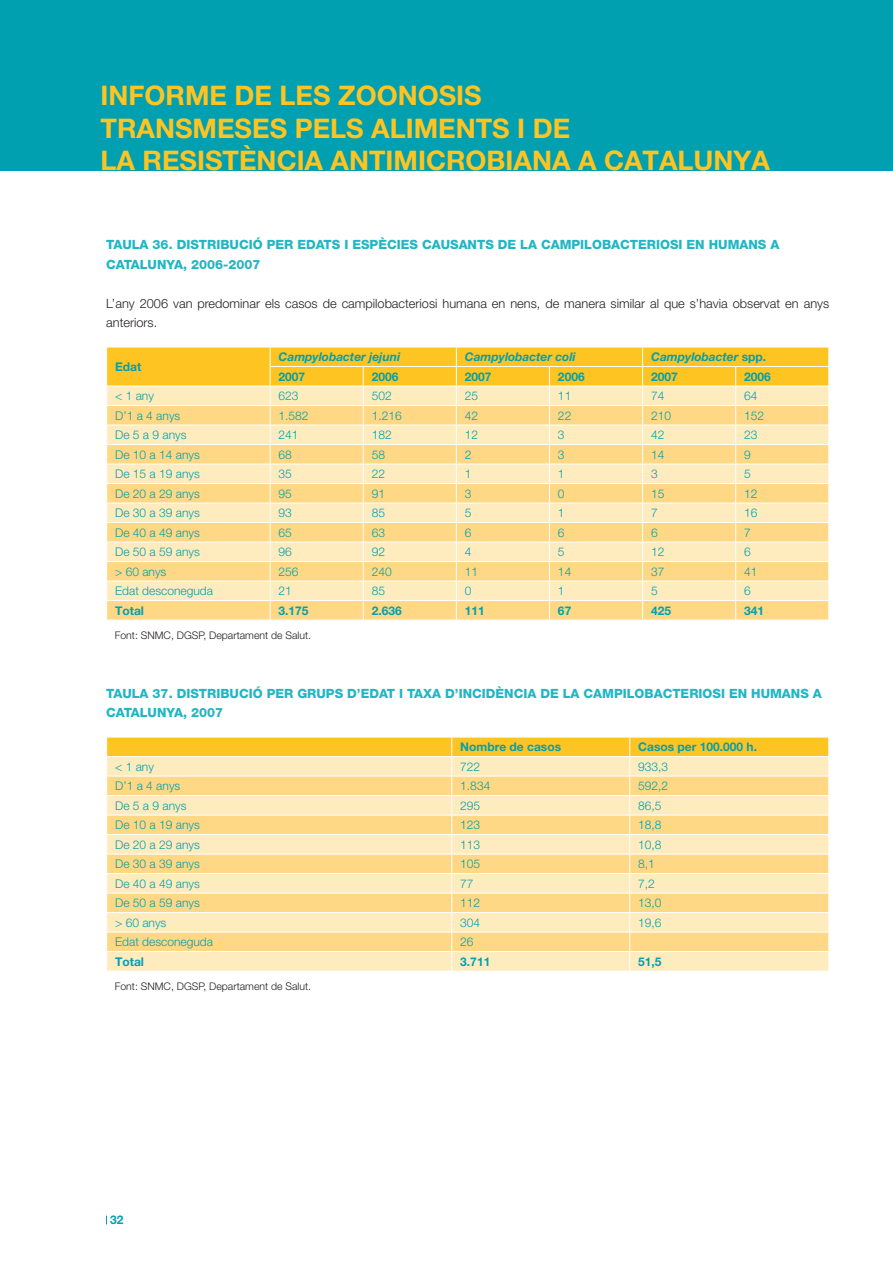
<style>
.page{position:relative;width:893px;height:1263px;background:#fff}
.page>*{position:absolute;margin:0;border:0;box-sizing:border-box;transform-origin:0 0}
.t1{font:700 27px/32.4px "Helvetica Neue LT Pro";color:#fec422}
.t2{font:800 12.75px/19.5px "Helvetica Neue LT Pro";color:#21b6c4}
.t3{font:300 12.75px/19.5px "Helvetica Neue LT Pro";color:#231f20}
.t4{font:300 12px "Helvetica Neue LT Pro";color:#00a0b0}
.t5{font:700 12px "Helvetica Neue LT Pro";color:#00a0b0}
.t6{font:italic 700 12px "Helvetica Neue LT Pro";color:#00a0b0}
.t7{font:300 10.5px "Helvetica Neue LT Pro";color:#231f20}
.s1{font-style:normal}
</style>
<div class="page">
<div style="left:0;top:0;width:893px;height:170px;background:#00a0b0"></div>
<svg style="left:106px;top:347px;width:723px;height:273px;background:#fedf95"></svg>
<svg style="left:106px;top:737px;width:723px;height:234px;background:#fee19e"></svg>
<h1 class="t1" style="left:101px;top:79px;width:671px">INFORME DE LES ZOONOSIS<br>TRANSMESES PELS ALIMENTS I DE<br>LA RESISTÈNCIA ANTIMICROBIANA A CATALUNYA</h1>
<p class="t2" style="left:106px;top:235px;width:675px">TAULA 36. DISTRIBUCIÓ PER EDATS I ESPÈCIES CAUSANTS DE LA CAMPILOBACTERIOSI EN HUMANS A<br>CATALUNYA, 2006-2007</p>
<p class="t3" style="left:106px;top:293px;width:724px">L’any 2006 van predominar els casos de campilobacteriosi humana en nens, de manera similar al que s’havia observat en anys anteriors.</p>
<p class="t5" style="left:115px;top:359px;width:28px">Edat</p>
<p class="t6" style="left:279px;top:349px;width:123px">Campylobacter jejuni</p>
<p class="t6" style="left:465px;top:349px;width:112px">Campylobacter coli</p>
<p class="t6" style="left:651px;top:349px;width:117px">Campylobacter <span class="s1">spp.</span></p>
<p class="t5" style="left:279px;top:369px;width:28px">2007</p>
<p class="t5" style="left:372px;top:369px;width:28px">2006</p>
<p class="t5" style="left:465px;top:369px;width:28px">2007</p>
<p class="t5" style="left:558px;top:369px;width:28px">2006</p>
<p class="t5" style="left:651px;top:369px;width:28px">2007</p>
<p class="t5" style="left:744px;top:369px;width:28px">2006</p>
<p class="t4" style="left:115px;top:388px;width:40px">&lt; 1 any</p>
<p class="t4" style="left:279px;top:388px;width:22px">623</p>
<p class="t4" style="left:372px;top:388px;width:22px">502</p>
<p class="t4" style="left:465px;top:388px;width:15px">25</p>
<p class="t4" style="left:558px;top:388px;width:15px">11</p>
<p class="t4" style="left:651px;top:388px;width:15px">74</p>
<p class="t4" style="left:744px;top:388px;width:15px">64</p>
<p class="t4" style="left:115px;top:408px;width:67px">D’1 a 4 anys</p>
<p class="t4" style="left:279px;top:408px;width:32px">1.582</p>
<p class="t4" style="left:372px;top:408px;width:32px">1.216</p>
<p class="t4" style="left:465px;top:408px;width:15px">42</p>
<p class="t4" style="left:558px;top:408px;width:15px">22</p>
<p class="t4" style="left:651px;top:408px;width:22px">210</p>
<p class="t4" style="left:744px;top:408px;width:22px">152</p>
<p class="t4" style="left:115px;top:427px;width:73px">De 5 a 9 anys</p>
<p class="t4" style="left:279px;top:427px;width:22px">241</p>
<p class="t4" style="left:372px;top:427px;width:22px">182</p>
<p class="t4" style="left:465px;top:427px;width:15px">12</p>
<p class="t4" style="left:558px;top:427px;width:8px">3</p>
<p class="t4" style="left:651px;top:427px;width:15px">42</p>
<p class="t4" style="left:744px;top:427px;width:15px">23</p>
<p class="t4" style="left:115px;top:447px;width:86px">De 10 a 14 anys</p>
<p class="t4" style="left:279px;top:447px;width:15px">68</p>
<p class="t4" style="left:372px;top:447px;width:15px">58</p>
<p class="t4" style="left:465px;top:447px;width:8px">2</p>
<p class="t4" style="left:558px;top:447px;width:8px">3</p>
<p class="t4" style="left:651px;top:447px;width:15px">14</p>
<p class="t4" style="left:744px;top:447px;width:8px">9</p>
<p class="t4" style="left:115px;top:466px;width:86px">De 15 a 19 anys</p>
<p class="t4" style="left:279px;top:466px;width:15px">35</p>
<p class="t4" style="left:372px;top:466px;width:15px">22</p>
<p class="t4" style="left:465px;top:466px;width:8px">1</p>
<p class="t4" style="left:558px;top:466px;width:8px">1</p>
<p class="t4" style="left:651px;top:466px;width:8px">3</p>
<p class="t4" style="left:744px;top:466px;width:8px">5</p>
<p class="t4" style="left:115px;top:486px;width:86px">De 20 a 29 anys</p>
<p class="t4" style="left:279px;top:486px;width:15px">95</p>
<p class="t4" style="left:372px;top:486px;width:15px">91</p>
<p class="t4" style="left:465px;top:486px;width:8px">3</p>
<p class="t4" style="left:558px;top:486px;width:8px">0</p>
<p class="t4" style="left:651px;top:486px;width:15px">15</p>
<p class="t4" style="left:744px;top:486px;width:15px">12</p>
<p class="t4" style="left:115px;top:505px;width:86px">De 30 a 39 anys</p>
<p class="t4" style="left:279px;top:505px;width:15px">93</p>
<p class="t4" style="left:372px;top:505px;width:15px">85</p>
<p class="t4" style="left:465px;top:505px;width:8px">5</p>
<p class="t4" style="left:558px;top:505px;width:8px">1</p>
<p class="t4" style="left:651px;top:505px;width:8px">7</p>
<p class="t4" style="left:744px;top:505px;width:15px">16</p>
<p class="t4" style="left:115px;top:525px;width:86px">De 40 a 49 anys</p>
<p class="t4" style="left:279px;top:525px;width:15px">65</p>
<p class="t4" style="left:372px;top:525px;width:15px">63</p>
<p class="t4" style="left:465px;top:525px;width:8px">6</p>
<p class="t4" style="left:558px;top:525px;width:8px">6</p>
<p class="t4" style="left:651px;top:525px;width:8px">6</p>
<p class="t4" style="left:744px;top:525px;width:8px">7</p>
<p class="t4" style="left:115px;top:544px;width:86px">De 50 a 59 anys</p>
<p class="t4" style="left:279px;top:544px;width:15px">96</p>
<p class="t4" style="left:372px;top:544px;width:15px">92</p>
<p class="t4" style="left:465px;top:544px;width:8px">4</p>
<p class="t4" style="left:558px;top:544px;width:8px">5</p>
<p class="t4" style="left:651px;top:544px;width:15px">12</p>
<p class="t4" style="left:744px;top:544px;width:8px">6</p>
<p class="t4" style="left:115px;top:564px;width:53px">&gt; 60 anys</p>
<p class="t4" style="left:279px;top:564px;width:22px">256</p>
<p class="t4" style="left:372px;top:564px;width:22px">240</p>
<p class="t4" style="left:465px;top:564px;width:15px">11</p>
<p class="t4" style="left:558px;top:564px;width:15px">14</p>
<p class="t4" style="left:651px;top:564px;width:15px">37</p>
<p class="t4" style="left:744px;top:564px;width:15px">41</p>
<p class="t4" style="left:115px;top:583px;width:99px">Edat desconeguda</p>
<p class="t4" style="left:279px;top:583px;width:15px">21</p>
<p class="t4" style="left:372px;top:583px;width:15px">85</p>
<p class="t4" style="left:465px;top:583px;width:8px">0</p>
<p class="t4" style="left:558px;top:583px;width:8px">1</p>
<p class="t4" style="left:651px;top:583px;width:8px">5</p>
<p class="t4" style="left:744px;top:583px;width:8px">6</p>
<p class="t5" style="left:115px;top:603px;width:30px">Total</p>
<p class="t5" style="left:279px;top:603px;width:32px">3.175</p>
<p class="t5" style="left:372px;top:603px;width:32px">2.636</p>
<p class="t5" style="left:465px;top:603px;width:22px">111</p>
<p class="t5" style="left:558px;top:603px;width:15px">67</p>
<p class="t5" style="left:651px;top:603px;width:22px">425</p>
<p class="t5" style="left:744px;top:603px;width:22px">341</p>
<p class="t7" style="left:115px;top:629px;width:198px">Font: SNMC, DGSP, Departament de Salut.</p>
<p class="t2" style="left:106px;top:683px;width:717px">TAULA 37. DISTRIBUCIÓ PER GRUPS D’EDAT I TAXA D’INCIDÈNCIA DE LA CAMPILOBACTERIOSI EN HUMANS A<br>CATALUNYA, 2007</p>
<p class="t5" style="left:460px;top:739px;width:102px">Nombre de casos</p>
<p class="t5" style="left:638px;top:739px;width:120px">Casos per 100.000 h.</p>
<p class="t4" style="left:115px;top:759px;width:40px">&lt; 1 any</p>
<p class="t4" style="left:460px;top:759px;width:22px">722</p>
<p class="t4" style="left:638px;top:759px;width:32px">933,3</p>
<p class="t4" style="left:115px;top:778px;width:67px">D’1 a 4 anys</p>
<p class="t4" style="left:460px;top:778px;width:32px">1.834</p>
<p class="t4" style="left:638px;top:778px;width:32px">592,2</p>
<p class="t4" style="left:115px;top:798px;width:73px">De 5 a 9 anys</p>
<p class="t4" style="left:460px;top:798px;width:22px">295</p>
<p class="t4" style="left:638px;top:798px;width:25px">86,5</p>
<p class="t4" style="left:115px;top:817px;width:86px">De 10 a 19 anys</p>
<p class="t4" style="left:460px;top:817px;width:22px">123</p>
<p class="t4" style="left:638px;top:817px;width:25px">18,8</p>
<p class="t4" style="left:115px;top:837px;width:86px">De 20 a 29 anys</p>
<p class="t4" style="left:460px;top:837px;width:22px">113</p>
<p class="t4" style="left:638px;top:837px;width:25px">10,8</p>
<p class="t4" style="left:115px;top:856px;width:86px">De 30 a 39 anys</p>
<p class="t4" style="left:460px;top:856px;width:22px">105</p>
<p class="t4" style="left:638px;top:856px;width:18px">8,1</p>
<p class="t4" style="left:115px;top:876px;width:86px">De 40 a 49 anys</p>
<p class="t4" style="left:460px;top:876px;width:15px">77</p>
<p class="t4" style="left:638px;top:876px;width:18px">7,2</p>
<p class="t4" style="left:115px;top:895px;width:86px">De 50 a 59 anys</p>
<p class="t4" style="left:460px;top:895px;width:22px">112</p>
<p class="t4" style="left:638px;top:895px;width:25px">13,0</p>
<p class="t4" style="left:115px;top:915px;width:53px">&gt; 60 anys</p>
<p class="t4" style="left:460px;top:915px;width:22px">304</p>
<p class="t4" style="left:638px;top:915px;width:25px">19,6</p>
<p class="t4" style="left:115px;top:934px;width:99px">Edat desconeguda</p>
<p class="t4" style="left:460px;top:934px;width:15px">26</p>
<p class="t5" style="left:115px;top:954px;width:30px">Total</p>
<p class="t5" style="left:460px;top:954px;width:32px">3.711</p>
<p class="t5" style="left:638px;top:954px;width:25px">51,5</p>
<p class="t7" style="left:115px;top:980px;width:198px">Font: SNMC, DGSP, Departament de Salut.</p>
<p class="t5" style="left:110px;top:1213px;width:15px">32</p>
</div>
